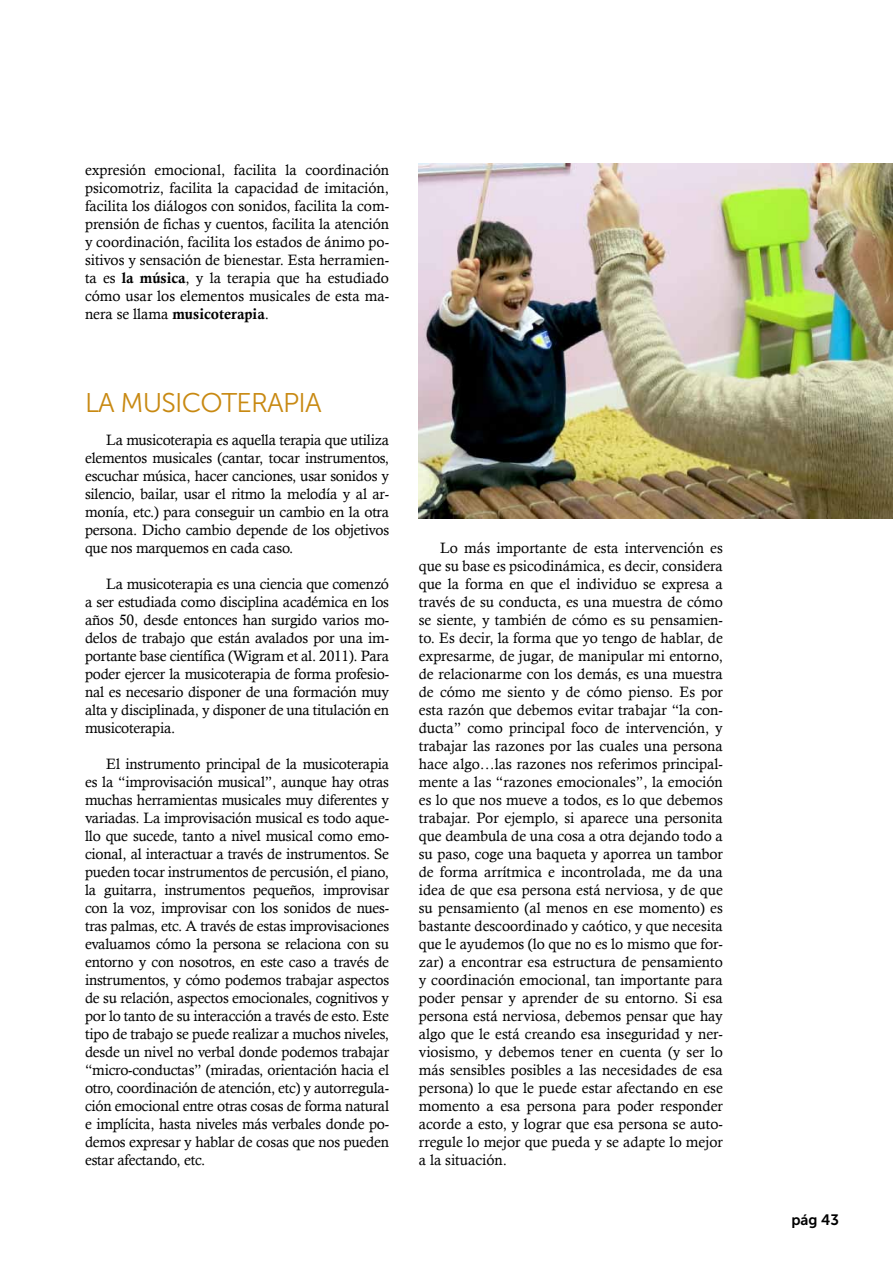
<style>
.page{position:relative;width:893px;height:1263px;background:#fff}
.page>*{position:absolute;margin:0;border:0;box-sizing:border-box;transform-origin:0 0}
.t1{font:27px "Museo Sans 300";color:#c88912}
.t2{font:15px/18px "Calisto";letter-spacing:-.015em;color:#000;text-align:justify}
.t3{font:15px "Calis MT Bol";color:#000}
.t4{font:15px "Museo Sans 700";color:#000}
.s1{font-family:"Calis MT Bol"}
.s2{font-family:"Calisto"}
</style>
<div class="page">
<img style="left:419px;top:164px;width:474px;height:355px">
<p class="t2" style="left:85px;top:161px;width:306px">expresión emocional, facilita la coordinación psicomotriz, facilita la capacidad de imitación, facilita los diálogos con sonidos, facilita la com&shy;prensión de fichas y cuentos, facilita la atención y coordinación, facilita los estados de ánimo po&shy;sitivos y sensación de bienestar. Esta herramien&shy;ta es <span class="s1">la música</span>, y la terapia que ha estudiado cómo usar los elementos musicales de esta ma-</p>
<p class="t3" style="left:85px;top:305px;width:185px"><span class="s2">nera se llama</span> musicoterapia<span class="s2">.</span></p>
<h1 class="t1" style="left:85px;top:388px;width:74px">LA MUSICOTERAPIA</h1>
<p class="t2" style="left:85px;top:431px;width:306px;text-indent:21px">La musicoterapia es aquella terapia que utiliza elementos musicales (cantar, tocar instrumentos, escuchar música, hacer canciones, usar sonidos y silencio, bailar, usar el ritmo la melodía y al ar&shy;monía, etc.) para conseguir un cambio en la otra persona. Dicho cambio depende de los objetivos que nos marquemos en cada caso.</p>
<p class="t2" style="left:85px;top:575px;width:306px;text-indent:21px">La musicoterapia es una ciencia que comenzó a ser estudiada como disciplina académica en los años 50, desde entonces han surgido varios mo&shy;delos de trabajo que están avalados por una im&shy;portante base científica (Wigram et al. 2011). Para poder ejercer la musicoterapia de forma profesio&shy;nal es necesario disponer de una formación muy alta y disciplinada, y disponer de una titulación en musicoterapia.</p>
<p class="t2" style="left:85px;top:755px;width:306px;text-indent:21px">El instrumento principal de la musicoterapia es la “improvisación musical”, aunque hay otras muchas herramientas musicales muy diferentes y variadas. La improvisación musical es todo aque&shy;llo que sucede, tanto a nivel musical como emo&shy;cional, al interactuar a través de instrumentos. Se pueden tocar instrumentos de percusión, el piano, la guitarra, instrumentos pequeños, improvisar con la voz, improvisar con los sonidos de nues&shy;tras palmas, etc. A través de estas improvisaciones evaluamos cómo la persona se relaciona con su entorno y con nosotros, en este caso a través de instrumentos, y cómo podemos trabajar aspectos de su relación, aspectos emocionales, cognitivos y por lo tanto de su interacción a través de esto. Este tipo de trabajo se puede realizar a muchos niveles, desde un nivel no verbal donde podemos trabajar “micro-conductas” (miradas, orientación hacia el otro, coordinación de atención, etc) y autorregula&shy;ción emocional entre otras cosas de forma natural e implícita, hasta niveles más verbales donde po&shy;demos expresar y hablar de cosas que nos pueden estar afectando, etc.</p>
<p class="t2" style="left:419px;top:539px;width:306px;text-indent:21px">Lo más importante de esta intervención es que su base es psicodinámica, es decir, considera que la forma en que el individuo se expresa a través de su conducta, es una muestra de cómo se siente, y también de cómo es su pensamien&shy;to. Es decir, la forma que yo tengo de hablar, de expresarme, de jugar, de manipular mi entorno, de relacionarme con los demás, es una muestra de cómo me siento y de cómo pienso. Es por esta razón que debemos evitar trabajar “la con&shy;ducta” como principal foco de intervención, y trabajar las razones por las cuales una persona hace algo…las razones nos referimos principal&shy;mente a las “razones emocionales”, la emoción es lo que nos mueve a todos, es lo que debemos trabajar. Por ejemplo, si aparece una personita que deambula de una cosa a otra dejando todo a su paso, coge una baqueta y aporrea un tambor de forma arrítmica e incontrolada, me da una idea de que esa persona está nerviosa, y de que su pensamiento (al menos en ese momento) es bastante descoordinado y caótico, y que necesita que le ayudemos (lo que no es lo mismo que for&shy;zar) a encontrar esa estructura de pensamiento y coordinación emocional, tan importante para poder pensar y aprender de su entorno. Si esa persona está nerviosa, debemos pensar que hay algo que le está creando esa inseguridad y ner&shy;viosismo, y debemos tener en cuenta (y ser lo más sensibles posibles a las necesidades de esa persona) lo que le puede estar afectando en ese momento a esa persona para poder responder acorde a esto, y lograr que esa persona se auto&shy;rregule lo mejor que pueda y se adapte lo mejor a la situación.</p>
<p class="t4" style="left:791px;top:1211px;width:49px">pág 43</p>
</div>
